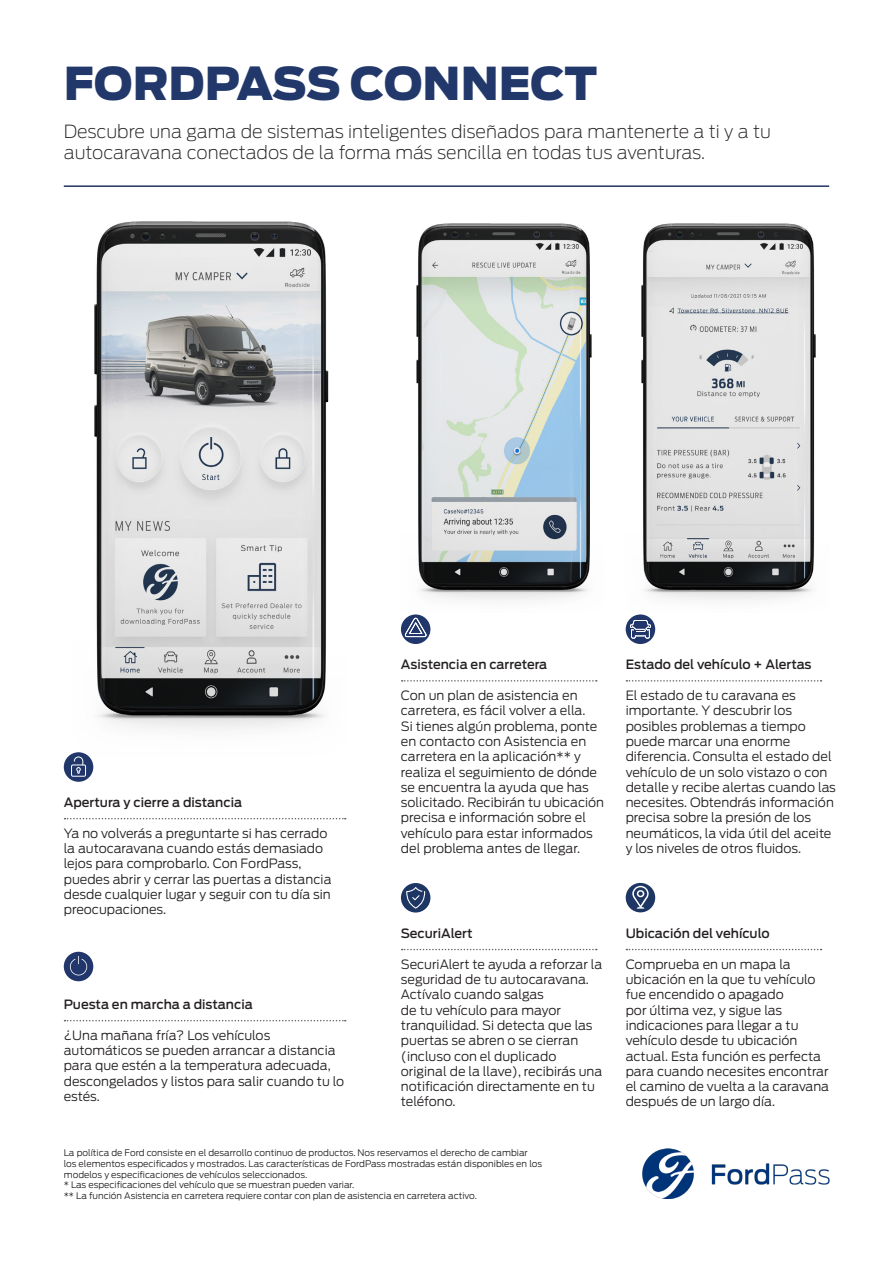
<style>
.page{position:relative;width:893px;height:1263px;background:#fff}
.page>*{position:absolute;margin:0;border:0;box-sizing:border-box;transform-origin:0 0}
.t1{font:900 45px "Ford Antenna";letter-spacing:-.01em;color:#22386b}
.t2{font:200 18px/21.6px "Ford Antenna";color:#231f20}
.t3{font:300 12.75px/15.3px "Ford Antenna";color:#231f20}
.t4{font:500 12.75px "Ford Antenna";color:#231f20}
.t5{font:300 9px/10.8px "Ford Antenna";color:#231f20}
</style>
<div class="page">
<hr style="left:64px;top:185px;width:765px;height:2px;background:#213562">
<img style="left:643px;top:1148px;width:186px;height:50px">
<img style="left:74px;top:222px;width:255px;height:535px">
<img style="left:416px;top:223px;width:176px;height:378px">
<img style="left:641px;top:223px;width:175px;height:378px">
<svg style="left:65px;top:818px;width:281px;height:1px"></svg>
<svg style="left:65px;top:1020px;width:281px;height:1px"></svg>
<div style="left:626px;top:614px;width:29px;height:30px;background:#21376b;border-radius:50%"></div>
<svg style="left:630px;top:620px;width:21px;height:18px"></svg>
<svg style="left:402px;top:949px;width:195px;height:1px"></svg>
<div style="left:64px;top:752px;width:29px;height:30px;background:#21376b;border-radius:50%"></div>
<div style="left:71px;top:764px;width:15px;height:13px;border:1px solid #fff"></div>
<svg style="left:73px;top:756px;width:11px;height:18px"></svg>
<svg style="left:402px;top:680px;width:195px;height:1px"></svg>
<svg style="left:626px;top:680px;width:195px;height:1px"></svg>
<svg style="left:401px;top:614px;width:29px;height:30px"></svg>
<svg style="left:404px;top:617px;width:23px;height:20px"></svg>
<div style="left:401px;top:883px;width:29px;height:29px;background:#1e3664;border-radius:50%"></div>
<svg style="left:406px;top:887px;width:19px;height:22px"></svg>
<div style="left:64px;top:952px;width:29px;height:29px;background:#21376b;border-radius:50%"></div>
<svg style="left:70px;top:956px;width:17px;height:19px"></svg>
<svg style="left:626px;top:949px;width:195px;height:1px"></svg>
<div style="left:626px;top:883px;width:29px;height:29px;background:#1e3664;border-radius:50%"></div>
<svg style="left:632px;top:886px;width:17px;height:23px"></svg>
<p class="t1" style="left:64px;top:41px;width:535px">FORDPASS CONNECT</p>
<p class="t2" style="left:64px;top:118px;width:709px">Descubre una gama de sistemas inteligentes diseñados para mantenerte a ti y a tu autocaravana conectados de la forma más sencilla en todas tus aventuras.</p>
<p class="t4" style="left:64px;top:791px;width:180px">Apertura y cierre a distancia</p>
<p class="t3" style="left:64px;top:824px;width:269px">Ya no volverás a preguntarte si has cerrado la autocaravana cuando estás demasiado lejos para comprobarlo. Con FordPass, puedes abrir y cerrar las puertas a distancia desde cualquier lugar y seguir con tu día sin preocupaciones.</p>
<p class="t4" style="left:64px;top:993px;width:191px">Puesta en marcha a distancia</p>
<p class="t3" style="left:64px;top:1026px;width:282px">¿Una mañana fría? Los vehículos automáticos se pueden arrancar a distancia para que estén a la temperatura adecuada, descongelados y listos para salir cuando tu lo estés.</p>
<p class="t4" style="left:401px;top:654px;width:148px">Asistencia en carretera</p>
<p class="t3" style="left:401px;top:686px;width:205px">Con un plan de asistencia en carretera, es fácil volver a ella.<br>Si tienes algún problema, ponte en contacto con Asistencia en carretera en la aplicación** y realiza el seguimiento de dónde se encuentra la ayuda que has solicitado. Recibirán tu ubicación precisa e información sobre el vehículo para estar informados del problema antes de llegar.</p>
<p class="t4" style="left:401px;top:922px;width:73px">SecuriAlert</p>
<p class="t3" style="left:401px;top:955px;width:203px">SecuriAlert te ayuda a reforzar la seguridad de tu autocaravana.<br>Actívalo cuando salgas<br>de tu vehículo para mayor tranquilidad. Si detecta que las puertas se abren o se cierran (incluso con el duplicado original de la llave), recibirás una notificación directamente en tu teléfono.</p>
<p class="t5" style="left:64px;top:1146px;width:480px">La política de Ford consiste en el desarrollo continuo de productos. Nos reservamos el derecho de cambiar los elementos especificados y mostrados. Las características de FordPass mostradas están disponibles en los modelos y especificaciones de vehículos seleccionados.</p>
<p class="t5" style="left:64px;top:1179px;width:292px">* Las especificaciones del vehículo que se muestran pueden variar.</p>
<p class="t5" style="left:64px;top:1189px;width:415px">** La función Asistencia en carretera requiere contar con plan de asistencia en carretera activo.</p>
<p class="t4" style="left:626px;top:654px;width:187px">Estado del vehículo + Alertas</p>
<p class="t3" style="left:626px;top:686px;width:212px">El estado de tu caravana es importante. Y descubrir los posibles problemas a tiempo puede marcar una enorme diferencia. Consulta el estado del vehículo de un solo vistazo o con detalle y recibe alertas cuando las necesites. Obtendrás información precisa sobre la presión de los neumáticos, la vida útil del aceite y los niveles de otros fluidos.</p>
<p class="t4" style="left:626px;top:922px;width:145px">Ubicación del vehículo</p>
<p class="t3" style="left:626px;top:955px;width:205px">Comprueba en un mapa la ubicación en la que tu vehículo fue encendido o apagado<br>por última vez, y sigue las indicaciones para llegar a tu vehículo desde tu ubicación actual. Esta función es perfecta para cuando necesites encontrar el camino de vuelta a la caravana después de un largo día.</p>
</div>
